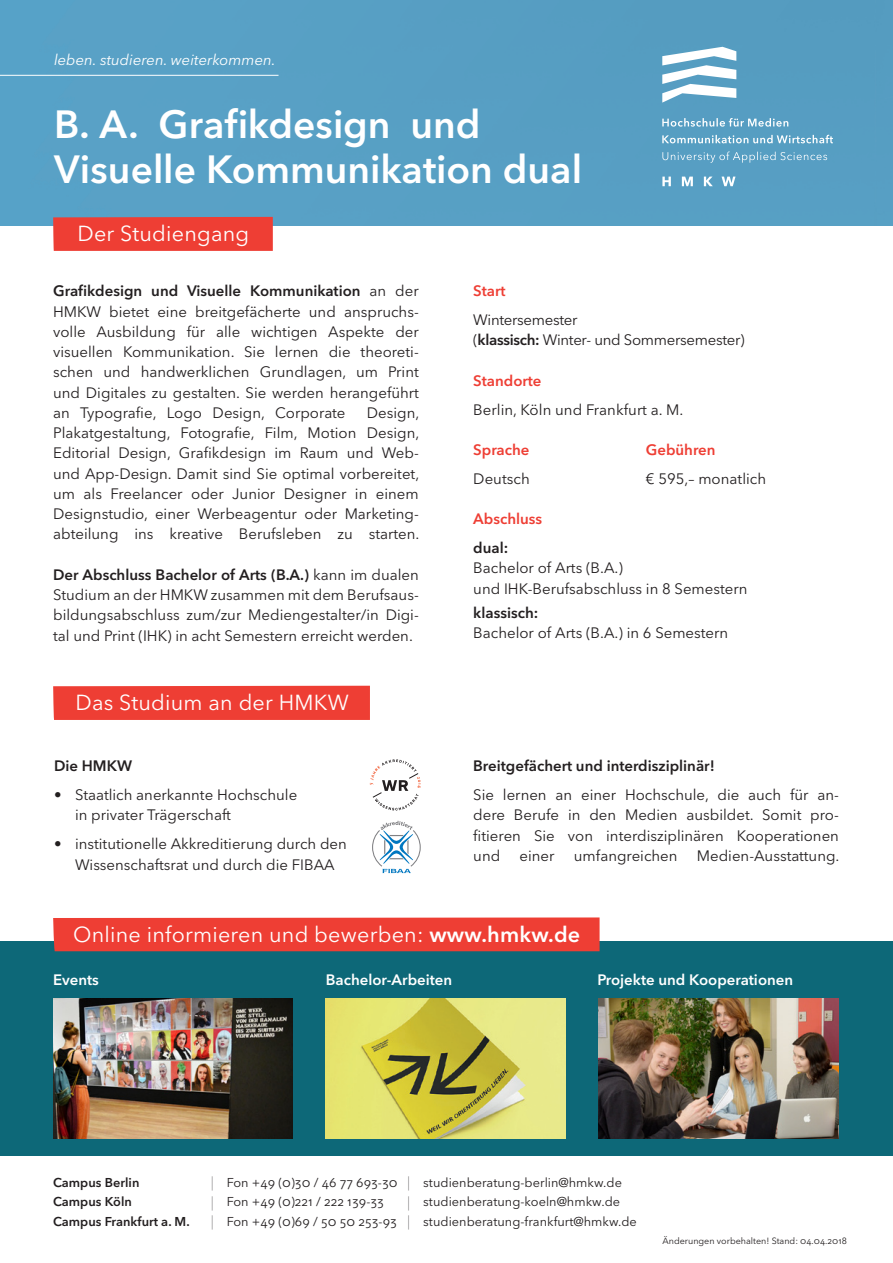
<style>
.page{position:relative;width:893px;height:1263px;background:#fff}
.page>*{position:absolute;margin:0;border:0;box-sizing:border-box;transform-origin:0 0}
.t1{font:600 39px "Avenir Next LT Pro";color:#fff}
.Modulbeschreibung{font:21.6px "Avenir Next LT Pro";letter-spacing:.01em;color:#fff}
.Modulbeschreibung-2{font:15px/20.2px "Avenir Next LT Pro";color:#231f20;text-align:justify}
.Modulbeschreibung-3{font:15px/20.2px "Avenir Next LT Pro";letter-spacing:-.02em;color:#231f20}
.Modulbeschreibung-4{font:600 15px "Avenir Next LT Pro";color:#fff}
.Headline{font:600 15px "Avenir Next LT Pro";color:#231f20}
.Headline-2{font:600 15px "Avenir Next LT Pro";color:#ee3e34}
.Modulbeschreibung-5{font:italic 15px "Avenir Next LT Pro";color:#fff}
.Headline-3{font:15px "Avenir Next LT Pro";letter-spacing:.005em;color:#231f20}
.t2{font:12.75px "Avenir Next LT Pro";letter-spacing:.005em;color:#231f20}
.t3{font:600 12.75px "Avenir Next LT Pro";letter-spacing:.005em;color:#231f20}
.t4{font:9px "Avenir Next LT Pro";color:#231f20}
.s1{font-weight:600}
.s2{font-weight:200;font-stretch:condensed;font-size:14.25px}
</style>
<div class="page">
<div style="left:0;top:941px;width:893px;height:214px;background:#0d6878"></div>
<div style="left:0;top:0;width:893px;height:225px;background:#57a0c4"></div>
<svg style="left:662px;top:177px;width:73px;height:9px"></svg>
<svg style="left:662px;top:152px;width:165px;height:11px;background:#6eabcb"></svg>
<svg style="left:662px;top:135px;width:171px;height:8px"></svg>
<svg style="left:662px;top:118px;width:126px;height:9px"></svg>
<svg style="left:662px;top:47px;width:74px;height:56px"></svg>
<hr style="left:0;top:75px;width:279px;height:1px;background:#fff">
<svg style="left:372px;top:821px;width:49px;height:52px"></svg>
<svg style="left:370px;top:759px;width:51px;height:51px"></svg>
<img style="left:326px;top:999px;width:239px;height:139px">
<img style="left:598px;top:999px;width:240px;height:139px">
<img style="left:53px;top:999px;width:240px;height:139px">
<div style="left:53px;top:217px;width:220px;height:34px;background:#ee3e34"></div>
<div style="left:53px;top:686px;width:317px;height:34px;background:#ee3e34"></div>
<div style="left:53px;top:917px;width:547px;height:34px;background:#ee3e34"></div>
<p class="Modulbeschreibung-5" style="left:54px;top:51px;width:223px">leben. studieren. weiterkommen.</p>
<p class="t1" style="left:54px;top:101px;width:428px">B. A. Grafikdesign und</p>
<p class="t1" style="left:54px;top:146px;width:530px">Visuelle Kommunikation dual</p>
<p class="Modulbeschreibung" style="left:77px;top:221px;width:173px">Der Studiengang</p>
<p class="Modulbeschreibung-2" style="left:53px;top:281px;width:367px"><span class="s1">Grafikdesign und Visuelle Kommunikation</span> an der HMKW bietet eine breitgefächerte und anspruchs&shy;volle Ausbildung für alle wichtigen Aspekte der visuellen Kommunikation. Sie lernen die theoreti&shy;schen und handwerklichen Grundlagen, um Print und Digitales zu gestalten. Sie werden herangeführt an Typografie, Logo Design, Corporate</p>
<p class="Modulbeschreibung-2" style="left:53px;top:402px;width:368px;text-indent:314px">Design, Plakatgestaltung, Fotografie, Film, Motion Design, Editorial Design, Grafikdesign im Raum und Web&shy;und App-Design. Damit sind Sie optimal vorbereitet, um als Freelancer oder Junior Designer in einem Designstudio, einer Werbeagentur oder Marketing&shy;abteilung ins kreative Berufsleben zu starten.</p>
<p class="Modulbeschreibung-2" style="left:53px;top:564px;width:367px"><span class="s1">Der Abschluss Bachelor of Arts (B.A.)</span> kann im dualen Studium an der HMKW zusammen mit dem Berufsaus&shy;bildungsabschluss zum/zur Mediengestalter/in Digi&shy;tal und Print (IHK) in acht Semestern erreicht werden.</p>
<p class="Modulbeschreibung" style="left:75px;top:690px;width:275px">Das Studium an der HMKW</p>
<p class="Headline" style="left:54px;top:757px;width:80px">Die HMKW</p>
<p class="Modulbeschreibung-2" style="left:75px;top:785px;width:224px;text-indent:-21px">• Staatlich anerkannte Hochschule in privater Trägerschaft</p>
<p class="Modulbeschreibung-2" style="left:54px;top:834px;width:294px;text-align:center">• institutionelle Akkreditierung durch den<br>Wissenschaftsrat und durch die FIBAA</p>
<p class="Headline-2" style="left:473px;top:282px;width:34px">Start</p>
<p class="Modulbeschreibung-3" style="left:473px;top:310px;width:273px">Wintersemester<br>(<span class="s1">klassisch:</span> Winter- und Sommersemester)</p>
<p class="Headline-2" style="left:473px;top:371px;width:70px">Standorte</p>
<p class="Modulbeschreibung-2" style="left:473px;top:399px;width:212px">Berlin, Köln und Frankfurt a. M.</p>
<p class="Headline-2" style="left:473px;top:441px;width:58px">Sprache</p>
<p class="Headline-2" style="left:646px;top:441px;width:71px">Gebühren</p>
<p class="Headline-3" style="left:473px;top:470px;width:58px">Deutsch</p>
<p class="Headline-3" style="left:646px;top:470px;width:122px">€ 595,– monatlich</p>
<p class="Headline-2" style="left:473px;top:510px;width:70px">Abschluss</p>
<p class="Modulbeschreibung-2" style="left:473px;top:538px;width:276px;text-align:left"><span class="s1">dual:<br></span>Bachelor of Arts (B.A.)<br>und IHK-Berufsabschluss in 8 Semestern</p>
<p class="Modulbeschreibung-2" style="left:473px;top:603px;width:257px"><span class="s1">klassisch:<br></span>Bachelor of Arts (B.A.) in 6 Semestern</p>
<p class="Headline" style="left:473px;top:757px;width:243px">Breitgefächert und interdisziplinär!</p>
<p class="Modulbeschreibung-2" style="left:473px;top:785px;width:367px">Sie lernen an einer Hochschule, die auch für an&shy;dere Berufe in den Medien ausbildet. Somit pro&shy;fitieren Sie von interdisziplinären Kooperationen und</p>
<p class="Modulbeschreibung-2" style="left:520px;top:845px;width:37px">einer</p>
<p class="Modulbeschreibung-2" style="left:574px;top:845px;width:105px">umfangreichen</p>
<p class="Modulbeschreibung-2" style="left:697px;top:845px;width:144px">Medien-Ausstattung.</p>
<p class="Modulbeschreibung" style="left:73px;top:921px;width:509px">Online informieren und bewerben: <span class="s1">www.hmkw.de</span></p>
<p class="Modulbeschreibung-4" style="left:53px;top:971px;width:47px">Events</p>
<p class="Modulbeschreibung-4" style="left:326px;top:971px;width:128px">Bachelor-Arbeiten</p>
<p class="Modulbeschreibung-4" style="left:597px;top:971px;width:197px">Projekte und Kooperationen</p>
<p class="t3" style="left:53px;top:1174px;width:88px">Campus Berlin</p>
<p class="t2" style="left:211px;top:1174px;width:413px"><span class="s2">|</span> Fon +49 (0)30 / 46 77 693-30 <span class="s2">|</span> studienberatung-berlin@hmkw.de</p>
<p class="t3" style="left:53px;top:1194px;width:80px">Campus Köln</p>
<p class="t2" style="left:211px;top:1194px;width:175px"><span class="s2">|</span> Fon +49 (0)221 / 222 139-33</p>
<p class="t2" style="left:407px;top:1194px;width:214px"><span class="s2">|</span> studienberatung-koeln@hmkw.de</p>
<p class="t3" style="left:53px;top:1213px;width:138px">Campus Frankfurt a. M.</p>
<p class="t2" style="left:211px;top:1213px;width:428px"><span class="s2">|</span> Fon +49 (0)69 / 50 50 253-93 <span class="s2">|</span> studienberatung-frankfurt@hmkw.de</p>
<p class="t4" style="left:662px;top:1236px;width:186px">Änderungen vorbehalten! Stand: 04.04.2018</p>
</div>
